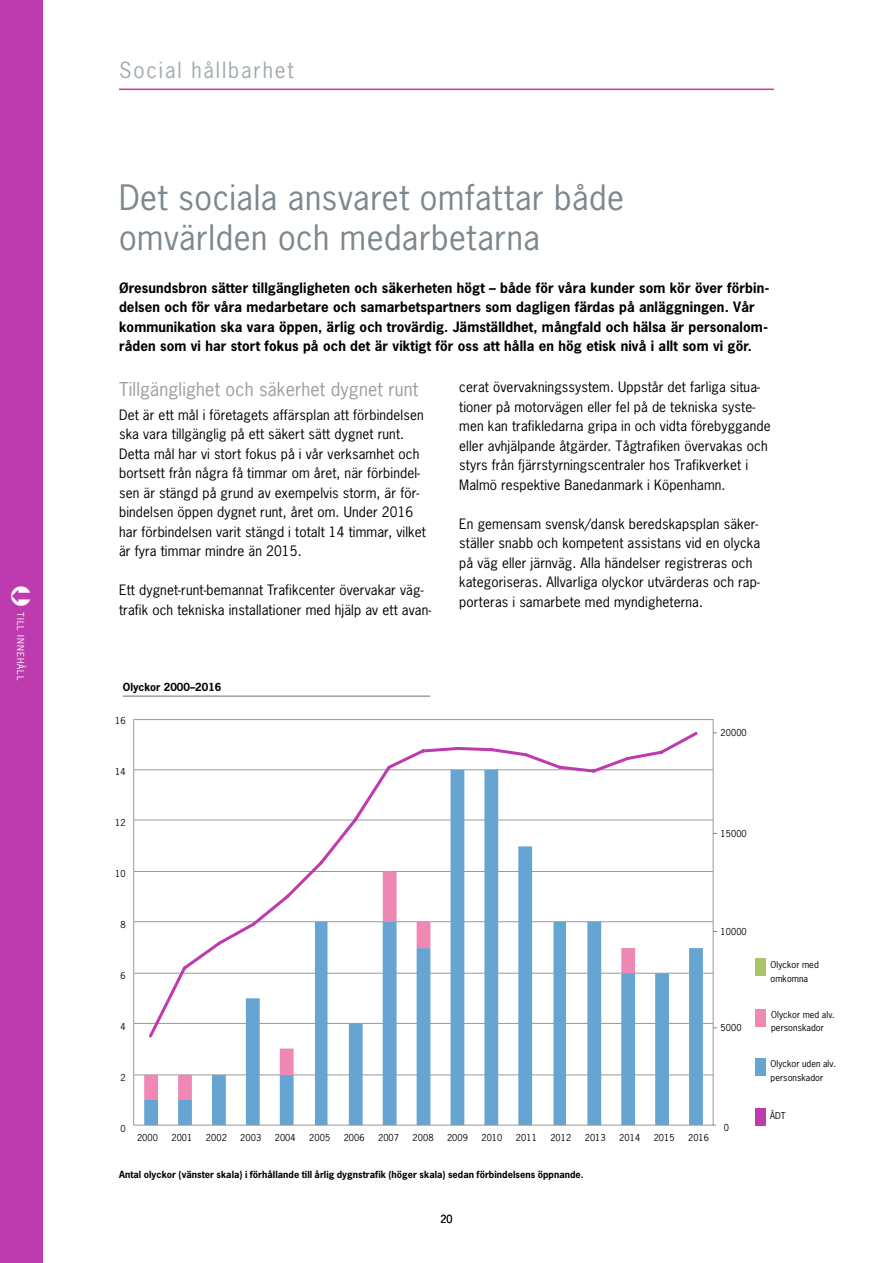
<style>
.page{position:relative;width:893px;height:1263px;background:#fff}
.page>*{position:absolute;margin:0;border:0;box-sizing:border-box;transform-origin:0 0}
.t1{font:33px/39.6px "News Gothic";letter-spacing:.015em;color:#7c878e}
.t2{font:21px "News Gothic";letter-spacing:.09em;color:#a3abb0}
.t3{font:18px "News Gothic";letter-spacing:.01em;color:#9d9d9c}
.t4{font:13.5px/19.5px "News Gothic";letter-spacing:.01em;color:#000}
.t5{font:700 13.5px/19.5px "News Gothic";letter-spacing:.01em;color:#000}
.t6{font:700 10.5px "News Gothic";color:#000}
.t7{font:10.5px "News Gothic";color:#000}
.t8{font:700 9.3px "News Gothic";letter-spacing:.005em;color:#000}
.t9{font:9px/13.5px "News Gothic";letter-spacing:.01em;color:#000}
.t10{font:9px "News Gothic";letter-spacing:.11em;color:#fff}
</style>
<div class="page">
<hr style="left:134px;top:1074px;width:579px;height:1px;background:#9a999a">
<hr style="left:134px;top:1023px;width:579px;height:1px;background:#9a999a">
<hr style="left:134px;top:973px;width:579px;height:1px;background:#9a999a">
<hr style="left:134px;top:921px;width:579px;height:1px;background:#9a999a">
<hr style="left:134px;top:871px;width:579px;height:1px;background:#9a999a">
<hr style="left:134px;top:820px;width:579px;height:1px;background:#9a999a">
<hr style="left:134px;top:769px;width:579px;height:1px;background:#9a999a">
<hr style="left:134px;top:719px;width:579px;height:1px;background:#9a999a">
<svg style="left:144px;top:770px;width:559px;height:355px"></svg>
<svg style="left:144px;top:871px;width:491px;height:229px"></svg>
<hr style="left:134px;top:1125px;width:579px;height:1px;background:#9a999a">
<hr style="left:133px;top:719px;width:1px;height:406px;background:#9a999a">
<hr style="left:713px;top:719px;width:1px;height:406px;background:#9a999a">
<svg style="left:146px;top:732px;width:554px;height:308px"></svg>
<hr style="left:119px;top:89px;width:655px;height:1px;background:#be3baf">
<div style="left:0;top:0;width:43px;height:1263px;background:#be3baf"></div>
<hr style="left:123px;top:695px;width:307px;height:2px;background:#9d9d9c">
<div style="left:755px;top:958px;width:11px;height:17px;background:#abc46b"></div>
<div style="left:755px;top:1009px;width:11px;height:17px;background:#f088b6"></div>
<div style="left:755px;top:1059px;width:11px;height:17px;background:#66a4d2"></div>
<div style="left:755px;top:1109px;width:11px;height:17px;background:#be3baf"></div>
<p class="t10" style="left:26px;top:612px;width:70px;rotate:90deg">TILL INNEHÅLL</p>
<h2 class="t2" style="left:119px;top:57px;width:176px">Social hållbarhet</h2>
<h1 class="t1" style="left:119px;top:177px;width:506px">Det sociala ansvaret omfattar både omvärlden och medarbetarna</h1>
<p class="t5" style="left:119px;top:277px;width:652px">Øresundsbron sätter tillgängligheten och säkerheten högt – både för våra kunder som kör över förbin&shy;delsen och för våra medarbetare och samarbetspartners som dagligen färdas på anläggningen. Vår kommunikation ska vara öppen, ärlig och trovärdig. Jämställdhet, mångfald och hälsa är personalom&shy;råden som vi har stort fokus på och det är viktigt för oss att hålla en hög etisk nivå i allt som vi gör.</p>
<h3 class="t3" style="left:119px;top:378px;width:301px">Tillgänglighet och säkerhet dygnet runt</h3>
<p class="t4" style="left:119px;top:405px;width:308px">Det är ett mål i företagets affärsplan att förbindelsen ska vara tillgänglig på ett säkert sätt dygnet runt.<br>Detta mål har vi stort fokus på i vår verksamhet och bortsett från några få timmar om året, när förbindel&shy;sen är stängd på grund av exempelvis storm, är för&shy;bindelsen öppen dygnet runt, året om. Under 2016 har förbindelsen varit stängd i totalt 14 timmar, vilket är fyra timmar mindre än 2015.</p>
<p class="t4" style="left:119px;top:580px;width:314px">Ett dygnet-runt-bemannat Trafikcenter övervakar väg&shy;trafik och tekniska installationer med hjälp av ett avan-</p>
<p class="t4" style="left:459px;top:377px;width:313px">cerat övervakningssystem. Uppstår det farliga situa&shy;tioner på motorvägen eller fel på de tekniska syste&shy;men kan trafikledarna gripa in och vidta förebyggande eller avhjälpande åtgärder. Tågtrafiken övervakas och styrs från fjärrstyrningscentraler hos Trafikverket i Malmö respektive Banedanmark i Köpenhamn.</p>
<p class="t4" style="left:459px;top:514px;width:302px">En gemensam svensk/dansk beredskapsplan säker&shy;ställer snabb och kompetent assistans vid en olycka på väg eller järnväg. Alla händelser registreras och kategoriseras. Allvarliga olyckor utvärderas och rap&shy;porteras i samarbete med myndigheterna.</p>
<p class="t6" style="left:123px;top:680px;width:100px">Olyckor 2000–2016</p>
<p class="t9" style="left:115px;top:714px;width:12px">16</p>
<p class="t9" style="left:115px;top:765px;width:12px">14</p>
<p class="t9" style="left:115px;top:816px;width:12px">12</p>
<p class="t9" style="left:115px;top:867px;width:12px">10</p>
<p class="t9" style="left:120px;top:918px;width:7px">8</p>
<p class="t9" style="left:120px;top:969px;width:7px">6</p>
<p class="t9" style="left:721px;top:725px;width:28px">20000</p>
<p class="t9" style="left:721px;top:826px;width:28px">15000</p>
<p class="t9" style="left:721px;top:924px;width:28px">10000</p>
<p class="t9" style="left:120px;top:1020px;width:7px">4</p>
<p class="t9" style="left:120px;top:1071px;width:7px">2</p>
<p class="t9" style="left:721px;top:1021px;width:22px">5000</p>
<p class="t9" style="left:120px;top:1122px;width:7px">0</p>
<p class="t9" style="left:137px;top:1130px;width:22px">2000</p>
<p class="t9" style="left:171px;top:1130px;width:22px">2001</p>
<p class="t9" style="left:206px;top:1130px;width:22px">2002</p>
<p class="t9" style="left:240px;top:1130px;width:22px">2003</p>
<p class="t9" style="left:275px;top:1130px;width:22px">2004</p>
<p class="t9" style="left:309px;top:1130px;width:22px">2005</p>
<p class="t9" style="left:344px;top:1130px;width:22px">2006</p>
<p class="t9" style="left:378px;top:1130px;width:22px">2007</p>
<p class="t9" style="left:413px;top:1130px;width:22px">2008</p>
<p class="t9" style="left:447px;top:1130px;width:22px">2009</p>
<p class="t9" style="left:481px;top:1130px;width:22px">2010</p>
<p class="t9" style="left:516px;top:1130px;width:22px">2011</p>
<p class="t9" style="left:550px;top:1130px;width:22px">2012</p>
<p class="t9" style="left:585px;top:1130px;width:22px">2013</p>
<p class="t9" style="left:619px;top:1130px;width:22px">2014</p>
<p class="t9" style="left:654px;top:1130px;width:22px">2015</p>
<p class="t9" style="left:688px;top:1130px;width:22px">2016</p>
<p class="t8" style="left:119px;top:1168px;width:466px">Antal olyckor (vänster skala) i förhållande till årlig dygnstrafik (höger skala) sedan förbindelsens öppnande.</p>
<p class="t7" style="left:440px;top:1212px;width:14px">20</p>
<p class="t9" style="left:724px;top:1121px;width:7px">0</p>
<p class="t9" style="left:770px;top:958px;width:50px">Olyckor med omkomna</p>
<p class="t9" style="left:771px;top:1007px;width:65px">Olyckor med alv. personskador</p>
<p class="t9" style="left:770px;top:1056px;width:67px">Olyckor uden alv. personskador</p>
<p class="t9" style="left:770px;top:1108px;width:17px">ÅDT</p>
</div>
